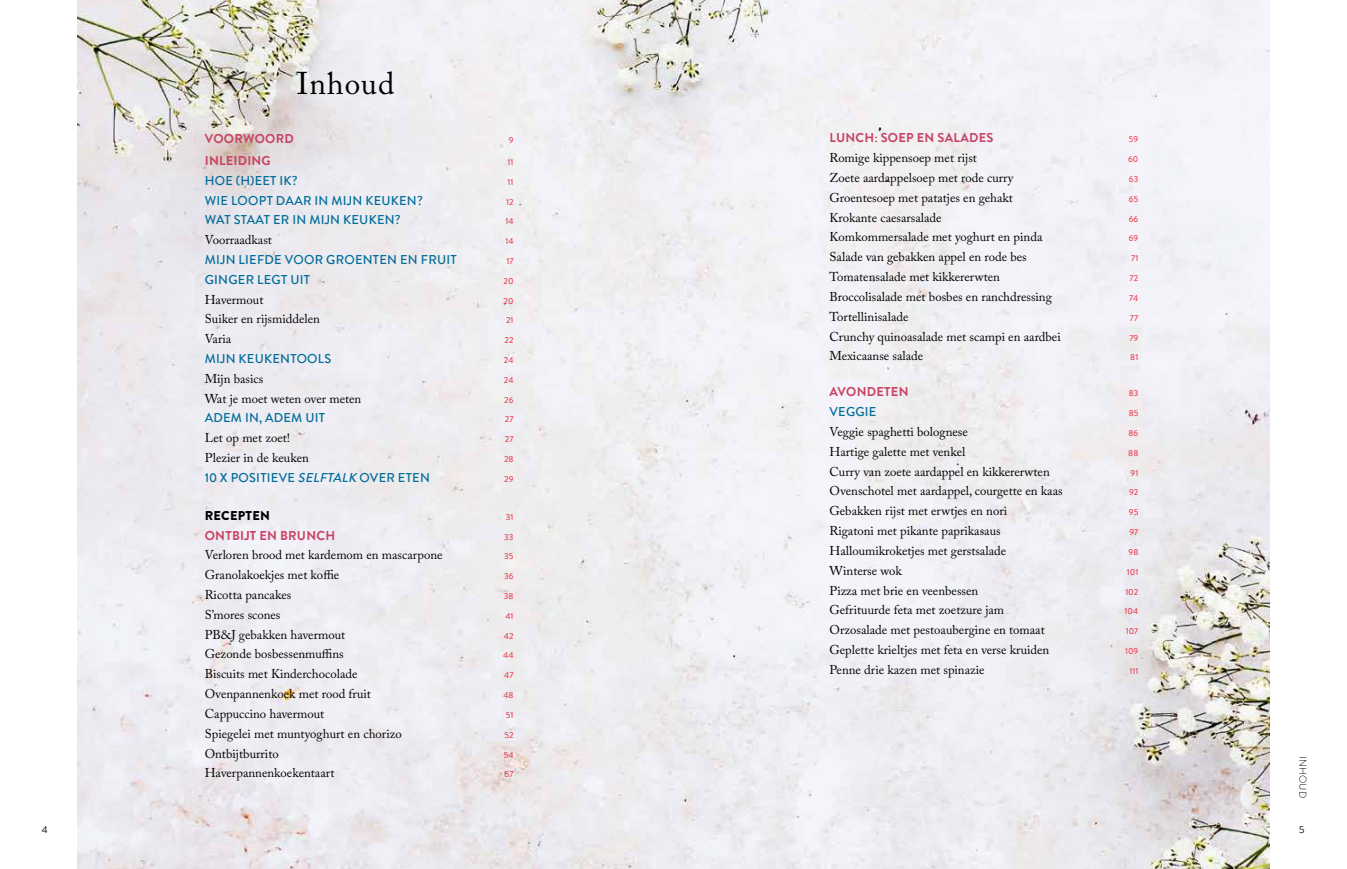
<style>
.page{position:relative;width:1347px;height:869px;background:#fff}
.page>*{position:absolute;margin:0;border:0;box-sizing:border-box;transform-origin:0 0}
.t1{font:31.25px "Adobe Caslon Pro";color:#000}
.t2{font:12.75px "Adobe Caslon Pro";color:#000}
.t3{font:500 12.75px "Brandon Grotesque";letter-spacing:.02em;color:#006c99}
.t4{font:700 12.75px "Brandon Grotesque";letter-spacing:.02em;color:#c74265}
.t5{font:900 12.75px "Brandon Grotesque";letter-spacing:.02em;color:#000}
.t6{font:300 10px "Brandon Grotesque";letter-spacing:.02em;color:#000}
.t7{font:10px "Brandon Grotesque";color:#000}
.t8{font:500 8.75px "Brandon Grotesque";color:#e94859}
.s1{font-style:italic}
</style>
<div class="page">
<img style="left:78px;top:0;width:1191px;height:868px">
<h1 class="t1" style="left:297px;top:65px;width:99px">Inhoud</h1>
<p class="t4" style="left:205px;top:130px;width:91px">VOORWOORD</p>
<p class="t8" style="left:509px;top:134px;width:6px">9</p>
<p class="t4" style="left:205px;top:151px;width:67px">INLEIDING</p>
<p class="t8" style="left:507px;top:156px;width:8px">11</p>
<p class="t3" style="left:205px;top:171px;width:94px">HOE (H)EET IK?</p>
<p class="t8" style="left:507px;top:175px;width:8px">11</p>
<p class="t3" style="left:205px;top:191px;width:219px">WIE LOOPT DAAR IN MIJN KEUKEN?</p>
<p class="t8" style="left:506px;top:195px;width:9px">12</p>
<p class="t3" style="left:205px;top:211px;width:197px">WAT STAAT ER IN MIJN KEUKEN?</p>
<p class="t8" style="left:505px;top:215px;width:10px">14</p>
<p class="t2" style="left:205px;top:232px;width:69px">Voorraadkast</p>
<p class="t8" style="left:505px;top:235px;width:10px">14</p>
<p class="t3" style="left:205px;top:251px;width:253px">MIJN LIEFDE VOOR GROENTEN EN FRUIT</p>
<p class="t8" style="left:506px;top:255px;width:9px">17</p>
<p class="t3" style="left:205px;top:270px;width:107px">GINGER LEGT UIT</p>
<p class="t8" style="left:503px;top:274px;width:12px">20</p>
<p class="t2" style="left:205px;top:291px;width:60px">Havermout</p>
<p class="t8" style="left:503px;top:294px;width:12px">20</p>
<p class="t2" style="left:205px;top:311px;width:117px">Suiker en rijsmiddelen</p>
<p class="t8" style="left:506px;top:314px;width:9px">21</p>
<p class="t2" style="left:205px;top:331px;width:28px">Varia</p>
<p class="t8" style="left:504px;top:334px;width:11px">22</p>
<p class="t3" style="left:205px;top:349px;width:128px">MIJN KEUKENTOOLS</p>
<p class="t8" style="left:504px;top:354px;width:11px">24</p>
<p class="t2" style="left:205px;top:371px;width:60px">Mijn basics</p>
<p class="t8" style="left:504px;top:373px;width:11px">24</p>
<p class="t2" style="left:205px;top:390px;width:158px">Wat je moet weten over meten</p>
<p class="t8" style="left:504px;top:393px;width:11px">26</p>
<p class="t3" style="left:205px;top:409px;width:122px">ADEM IN, ADEM UIT</p>
<p class="t8" style="left:505px;top:413px;width:10px">27</p>
<p class="t2" style="left:205px;top:430px;width:87px">Let op met zoet!</p>
<p class="t8" style="left:505px;top:433px;width:10px">27</p>
<p class="t2" style="left:205px;top:450px;width:106px">Plezier in de keuken</p>
<p class="t8" style="left:504px;top:453px;width:11px">28</p>
<p class="t3" style="left:205px;top:468px;width:227px">10 X POSITIEVE <span class="s1">SELFTALK</span> OVER ETEN</p>
<p class="t8" style="left:504px;top:472px;width:11px">29</p>
<p class="t5" style="left:205px;top:506px;width:67px">RECEPTEN</p>
<p class="t8" style="left:506px;top:510px;width:9px">31</p>
<p class="t4" style="left:205px;top:526px;width:132px">ONTBIJT EN BRUNCH</p>
<p class="t8" style="left:504px;top:530px;width:11px">33</p>
<p class="t2" style="left:205px;top:547px;width:239px">Verloren brood met kardemom en mascarpone</p>
<p class="t8" style="left:504px;top:550px;width:11px">35</p>
<p class="t2" style="left:205px;top:567px;width:136px">Granolakoekjes met koffie</p>
<p class="t8" style="left:504px;top:570px;width:11px">36</p>
<p class="t2" style="left:205px;top:587px;width:88px">Ricotta pancakes</p>
<p class="t8" style="left:504px;top:589px;width:11px">38</p>
<p class="t2" style="left:205px;top:606px;width:77px">S’mores scones</p>
<p class="t8" style="left:505px;top:609px;width:10px">41</p>
<p class="t2" style="left:205px;top:626px;width:142px">PB&amp;J gebakken havermout</p>
<p class="t8" style="left:504px;top:629px;width:11px">42</p>
<p class="t2" style="left:205px;top:646px;width:140px">Gezonde bosbessenmuffins</p>
<p class="t8" style="left:503px;top:649px;width:12px">44</p>
<p class="t2" style="left:205px;top:666px;width:154px">Biscuits met Kinderchocolade</p>
<p class="t8" style="left:504px;top:669px;width:11px">47</p>
<p class="t2" style="left:205px;top:685px;width:168px">Ovenpannenkoek met rood fruit</p>
<p class="t8" style="left:503px;top:688px;width:12px">48</p>
<p class="t2" style="left:205px;top:705px;width:121px">Cappuccino havermout</p>
<p class="t8" style="left:506px;top:708px;width:9px">51</p>
<p class="t2" style="left:205px;top:725px;width:199px">Spiegelei met muntyoghurt en chorizo</p>
<p class="t8" style="left:504px;top:728px;width:11px">52</p>
<p class="t2" style="left:205px;top:745px;width:76px">Ontbijtburrito</p>
<p class="t8" style="left:504px;top:748px;width:11px">54</p>
<p class="t2" style="left:205px;top:765px;width:131px">Haverpannenkoekentaart</p>
<p class="t8" style="left:505px;top:767px;width:10px">57</p>
<p class="t4" style="left:829px;top:129px;width:165px">LUNCH: SOEP EN SALADES</p>
<p class="t8" style="left:1129px;top:133px;width:11px">59</p>
<p class="t2" style="left:829px;top:150px;width:149px">Romige kippensoep met rijst</p>
<p class="t8" style="left:1128px;top:153px;width:12px">60</p>
<p class="t2" style="left:829px;top:170px;width:185px">Zoete aardappelsoep met rode curry</p>
<p class="t8" style="left:1129px;top:173px;width:11px">63</p>
<p class="t2" style="left:829px;top:190px;width:185px">Groentesoep met patatjes en gehakt</p>
<p class="t8" style="left:1129px;top:193px;width:11px">65</p>
<p class="t2" style="left:829px;top:210px;width:114px">Krokante caesarsalade</p>
<p class="t8" style="left:1128px;top:212px;width:11px">66</p>
<p class="t2" style="left:829px;top:229px;width:214px">Komkommersalade met yoghurt en pinda</p>
<p class="t8" style="left:1128px;top:232px;width:11px">69</p>
<p class="t2" style="left:829px;top:249px;width:199px">Salade van gebakken appel en rode bes</p>
<p class="t8" style="left:1131px;top:252px;width:9px">71</p>
<p class="t2" style="left:829px;top:269px;width:172px">Tomatensalade met kikkererwten</p>
<p class="t8" style="left:1129px;top:272px;width:10px">72</p>
<p class="t2" style="left:829px;top:289px;width:224px">Broccolisalade met bosbes en ranchdressing</p>
<p class="t8" style="left:1129px;top:292px;width:11px">74</p>
<p class="t2" style="left:829px;top:309px;width:80px">Tortellinisalade</p>
<p class="t8" style="left:1129px;top:311px;width:10px">77</p>
<p class="t2" style="left:829px;top:328px;width:233px">Crunchy quinoasalade met scampi en aardbei</p>
<p class="t8" style="left:1129px;top:331px;width:10px">79</p>
<p class="t2" style="left:829px;top:348px;width:95px">Mexicaanse salade</p>
<p class="t8" style="left:1130px;top:351px;width:10px">81</p>
<p class="t4" style="left:829px;top:383px;width:80px">AVONDETEN</p>
<p class="t8" style="left:1128px;top:387px;width:11px">83</p>
<p class="t3" style="left:829px;top:403px;width:48px">VEGGIE</p>
<p class="t8" style="left:1128px;top:407px;width:11px">85</p>
<p class="t2" style="left:829px;top:424px;width:140px">Veggie spaghetti bolognese</p>
<p class="t8" style="left:1128px;top:427px;width:11px">86</p>
<p class="t2" style="left:829px;top:444px;width:137px">Hartige galette met venkel</p>
<p class="t8" style="left:1128px;top:446px;width:12px">88</p>
<p class="t2" style="left:829px;top:463px;width:222px">Curry van zoete aardappel en kikkererwten</p>
<p class="t8" style="left:1130px;top:466px;width:9px">91</p>
<p class="t2" style="left:829px;top:483px;width:235px">Ovenschotel met aardappel, courgette en kaas</p>
<p class="t8" style="left:1129px;top:486px;width:11px">92</p>
<p class="t2" style="left:829px;top:503px;width:179px">Gebakken rijst met erwtjes en nori</p>
<p class="t8" style="left:1129px;top:506px;width:11px">95</p>
<p class="t2" style="left:829px;top:523px;width:173px">Rigatoni met pikante paprikasaus</p>
<p class="t8" style="left:1129px;top:526px;width:10px">97</p>
<p class="t2" style="left:829px;top:543px;width:178px">Halloumikroketjes met gerstsalade</p>
<p class="t8" style="left:1128px;top:545px;width:11px">98</p>
<p class="t2" style="left:829px;top:562px;width:74px">Winterse wok</p>
<p class="t8" style="left:1126px;top:565px;width:13px">101</p>
<p class="t2" style="left:829px;top:582px;width:150px">Pizza met brie en veenbessen</p>
<p class="t8" style="left:1125px;top:585px;width:14px">102</p>
<p class="t2" style="left:829px;top:602px;width:176px">Gefrituurde feta met zoetzure jam</p>
<p class="t8" style="left:1124px;top:605px;width:15px">104</p>
<p class="t2" style="left:829px;top:622px;width:217px">Orzosalade met pestoaubergine en tomaat</p>
<p class="t8" style="left:1125px;top:624px;width:14px">107</p>
<p class="t2" style="left:829px;top:641px;width:221px">Geplette krieltjes met feta en verse kruiden</p>
<p class="t8" style="left:1125px;top:644px;width:15px">109</p>
<p class="t2" style="left:829px;top:661px;width:157px">Penne drie kazen met spinazie</p>
<p class="t8" style="left:1129px;top:664px;width:11px">111</p>
<p class="t6" style="left:1309px;top:755px;width:43px;rotate:90deg">INHOUD</p>
<p class="t7" style="left:42px;top:822px;width:7px">4</p>
<p class="t7" style="left:1299px;top:822px;width:7px">5</p>
</div>
